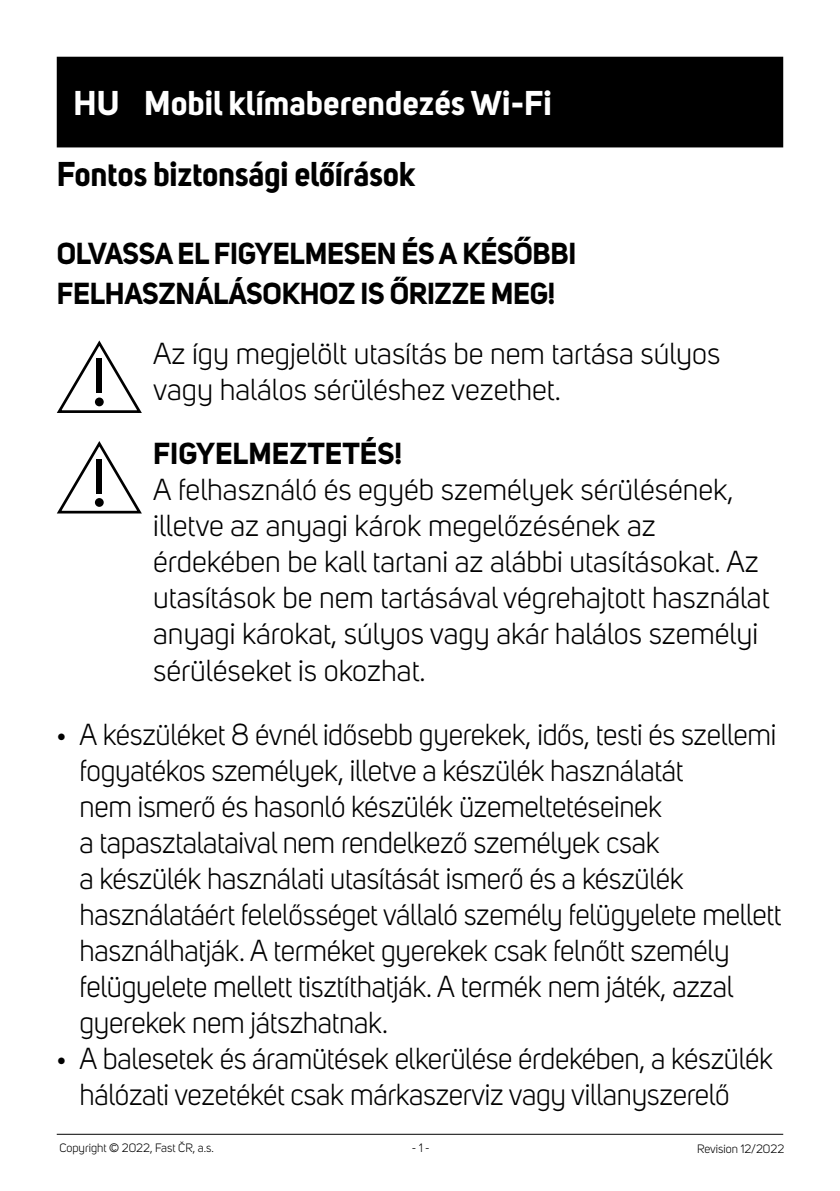
<style>
.page{position:relative;width:840px;height:1191px;background:#fff}
.page>*{position:absolute;margin:0;border:0;box-sizing:border-box;transform-origin:0 0}
.t1{font:700 34px "Uni Sans";color:#fff}
.t2{font:700 34px "Uni Sans";letter-spacing:-.01em;color:#000}
.t3{font:30px/36px "Uni Sans";letter-spacing:-.01em;color:#000}
.t4{font:700 30px/40.8px "Uni Sans";letter-spacing:-.01em;color:#000}
.t5{font:12px "Uni Sans";color:#000}
.s1{font-size:23px}
</style>
<div class="page">
<hr style="left:57px;top:1133px;width:725px;height:1px;background:#000">
<div style="left:57px;top:57px;width:725px;height:90px;background:#000"></div>
<svg style="left:57px;top:340px;width:85px;height:73px"></svg>
<div style="left:96px;top:358px;width:6px;height:35px;background:#000"></div>
<div style="left:95px;top:397px;width:9px;height:9px;background:#000;border-radius:50%"></div>
<svg style="left:57px;top:441px;width:85px;height:72px"></svg>
<div style="left:96px;top:458px;width:6px;height:35px;background:#000"></div>
<div style="left:95px;top:498px;width:9px;height:9px;background:#000;border-radius:50%"></div>
<p class="t1" style="left:73px;top:82px;width:479px">HU Mobil klímaberendezés Wi-Fi</p>
<p class="t2" style="left:57px;top:153px;width:360px">Fontos biztonsági előírások</p>
<p class="t4" style="left:57px;top:232px;width:520px">OLVASSA EL FIGYELMESEN ÉS A KÉSŐBBI<br>FELHASZNÁLÁSOKHOZ IS ŐRIZZE MEG!</p>
<p class="t3" style="left:153px;top:335px;width:568px">Az így megjelölt utasítás be nem tartása súlyos vagy halálos sérüléshez vezethet.</p>
<p class="t4" style="left:153px;top:433px;width:250px">FIGYELMEZTETÉS!</p>
<p class="t3" style="left:153px;top:472px;width:617px">A felhasználó és egyéb személyek sérülésének, illetve az anyagi károk megelőzésének az érdekében be kall tartani az alábbi utasításokat. Az utasítások be nem tartásával végrehajtott használat anyagi károkat, súlyos vagy akár halálos személyi sérüléseket is okozhat.</p>
<p class="t3" style="left:79px;top:716px;width:703px;text-indent:-23px"><span class="s1">•</span> A készüléket 8 évnél idősebb gyerekek, idős, testi és szellemi fogyatékos személyek, illetve a készülék használatát<br>nem ismerő és hasonló készülék üzemeltetéseinek<br>a tapasztalataival nem rendelkező személyek csak<br>a készülék használati utasítását ismerő és a készülék használatáért felelősséget vállaló személy felügyelete mellett használhatják. A terméket gyerekek csak felnőtt személy felügyelete mellett tisztíthatják. A termék nem játék, azzal gyerekek nem játszhatnak.</p>
<p class="t3" style="left:79px;top:1040px;width:695px;text-indent:-23px"><span class="s1">•</span> A balesetek és áramütések elkerülése érdekében, a készülék hálózati vezetékét csak márkaszerviz vagy villanyszerelő</p>
<p class="t5" style="left:59px;top:1141px;width:156px">Copyright © 2022, Fast ČR, a.s.</p>
<p class="t5" style="left:411px;top:1141px;width:19px">- 1 -</p>
<p class="t5" style="left:696px;top:1141px;width:89px">Revision 12/2022</p>
</div>
